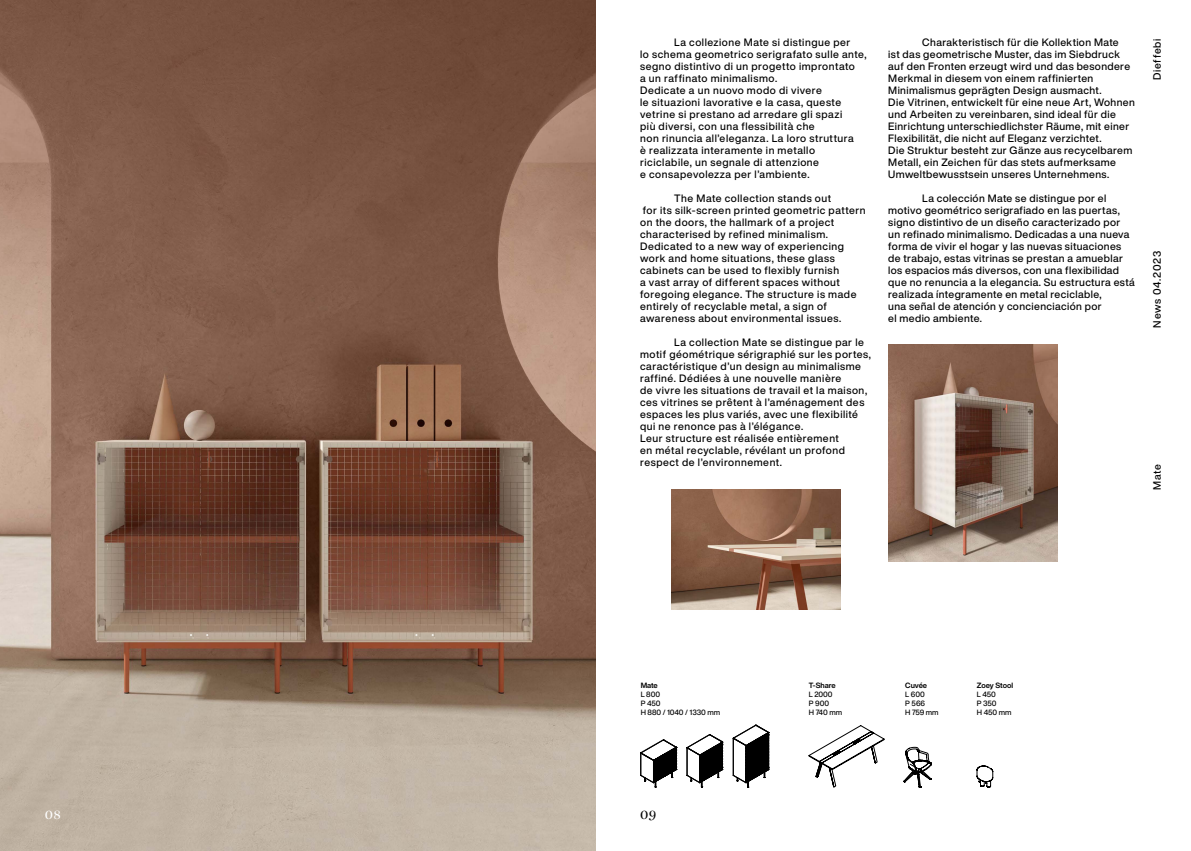
<style>
.page{position:relative;width:1191px;height:851px;background:#fff}
.page>*{position:absolute;margin:0;border:0;box-sizing:border-box;transform-origin:0 0}
.t1{font:13.5px "Miller Display";color:#fff}
.t2{font:13.5px "Miller Display";color:#000}
.t3{font:500 10.5px/12px "Helvetica Now Display";letter-spacing:.04em;color:#000}
.t4{font:500 10.5px "Helvetica Now Display";letter-spacing:.065em;color:#000}
.t5{font:500 10.5px "Helvetica Now Display";letter-spacing:.08em;color:#000}
.t6{font:500 7.5px/9px "Helvetica Now Display";letter-spacing:-.01em;color:#000}
.t7{font:700 7.5px "Helvetica Now Display";letter-spacing:-.005em;color:#000}
</style>
<div class="page">
<img style="left:0;top:0;width:595px;height:850px">
<img style="left:888px;top:344px;width:169px;height:217px">
<img style="left:671px;top:489px;width:169px;height:120px">
<svg style="left:990px;top:505px;width:7px;height:3px"></svg>
<svg style="left:808px;top:725px;width:76px;height:62px"></svg>
<svg style="left:976px;top:765px;width:17px;height:22px"></svg>
<svg style="left:903px;top:746px;width:29px;height:41px"></svg>
<svg style="left:687px;top:734px;width:36px;height:53px"></svg>
<svg style="left:640px;top:739px;width:37px;height:48px"></svg>
<svg style="left:733px;top:724px;width:36px;height:63px"></svg>
<p class="t3" style="left:640px;top:36px;width:228px;text-indent:34px">La collezione Mate si distingue per<br>lo schema geometrico serigrafato sulle ante, segno distintivo di un progetto improntato<br>a un raffinato minimalismo.<br>Dedicate a un nuovo modo di vivere<br>le situazioni lavorative e la casa, queste vetrine si prestano ad arredare gli spazi<br>più diversi, con una flessibilità che<br>non rinuncia all’eleganza. La loro struttura<br>è realizzata interamente in metallo riciclabile, un segnale di attenzione<br>e consapevolezza per l’ambiente.</p>
<p class="t3" style="left:640px;top:192px;width:227px;text-indent:34px">The Mate collection stands out<br>for its silk-screen printed geometric pattern on the doors, the hallmark of a project characterised by refined minimalism.<br>Dedicated to a new way of experiencing work and home situations, these glass cabinets can be used to flexibly furnish<br>a vast array of different spaces without foregoing elegance. The structure is made entirely of recyclable metal, a sign of awareness about environmental issues.</p>
<p class="t3" style="left:640px;top:336px;width:232px;text-indent:34px">La collection Mate se distingue par le motif géométrique sérigraphié sur les portes, caractéristique d’un design au minimalisme raffiné. Dédiées à une nouvelle manière<br>de vivre les situations de travail et la maison, ces vitrines se prêtent à l’aménagement des espaces les plus variés, avec une flexibilité qui ne renonce pas à l’élégance.<br>Leur structure est réalisée entièrement<br>en métal recyclable, révélant un profond respect de l’environnement.</p>
<p class="t3" style="left:888px;top:36px;width:248px;text-indent:34px">Charakteristisch für die Kollektion Mate<br>ist das geometrische Muster, das im Siebdruck auf den Fronten erzeugt wird und das besondere Merkmal in diesem von einem raffinierten Minimalismus geprägten Design ausmacht.<br>Die Vitrinen, entwickelt für eine neue Art, Wohnen und Arbeiten zu vereinbaren, sind ideal für die Einrichtung unterschiedlichster Räume, mit einer Flexibilität, die nicht auf Eleganz verzichtet.<br>Die Struktur besteht zur Gänze aus recycelbarem Metall, ein Zeichen für das stets aufmerksame Umweltbewusstsein unseres Unternehmens.</p>
<p class="t3" style="left:888px;top:192px;width:248px;text-indent:34px">La colección Mate se distingue por el motivo geométrico serigrafiado en las puertas, signo distintivo de un diseño caracterizado por un refinado minimalismo. Dedicadas a una nueva forma de vivir el hogar y las nuevas situaciones de trabajo, estas vitrinas se prestan a amueblar los espacios más diversos, con una flexibilidad que no renuncia a la elegancia. Su estructura está realizada íntegramente en metal reciclable,<br>una señal de atención y concienciación por<br>el medio ambiente.</p>
<p class="t5" style="left:1149px;top:80px;width:43px;rotate:-90deg">Dieffebi</p>
<p class="t4" style="left:1149px;top:327px;width:78px;rotate:-90deg">News 04.2023</p>
<p class="t3" style="left:1150px;top:489px;width:28px;rotate:-90deg">Mate</p>
<p class="t7" style="left:640px;top:680px;width:19px">Mate</p>
<p class="t6" style="left:640px;top:689px;width:81px">L 800<br>P 450<br>H 880 / 1040 / 1330 mm</p>
<p class="t1" style="left:45px;top:806px;width:18px">08</p>
<p class="t2" style="left:640px;top:806px;width:18px">09</p>
<p class="t7" style="left:809px;top:680px;width:28px">T-Share</p>
<p class="t6" style="left:809px;top:689px;width:35px">L 2000<br>P 900<br>H 740 mm</p>
<p class="t7" style="left:905px;top:680px;width:23px">Cuvée</p>
<p class="t6" style="left:905px;top:689px;width:35px">L 600<br>P 566<br>H 759 mm</p>
<p class="t7" style="left:977px;top:680px;width:38px">Zoey Stool</p>
<p class="t6" style="left:977px;top:689px;width:36px">L 450<br>P 350<br>H 450 mm</p>
</div>
